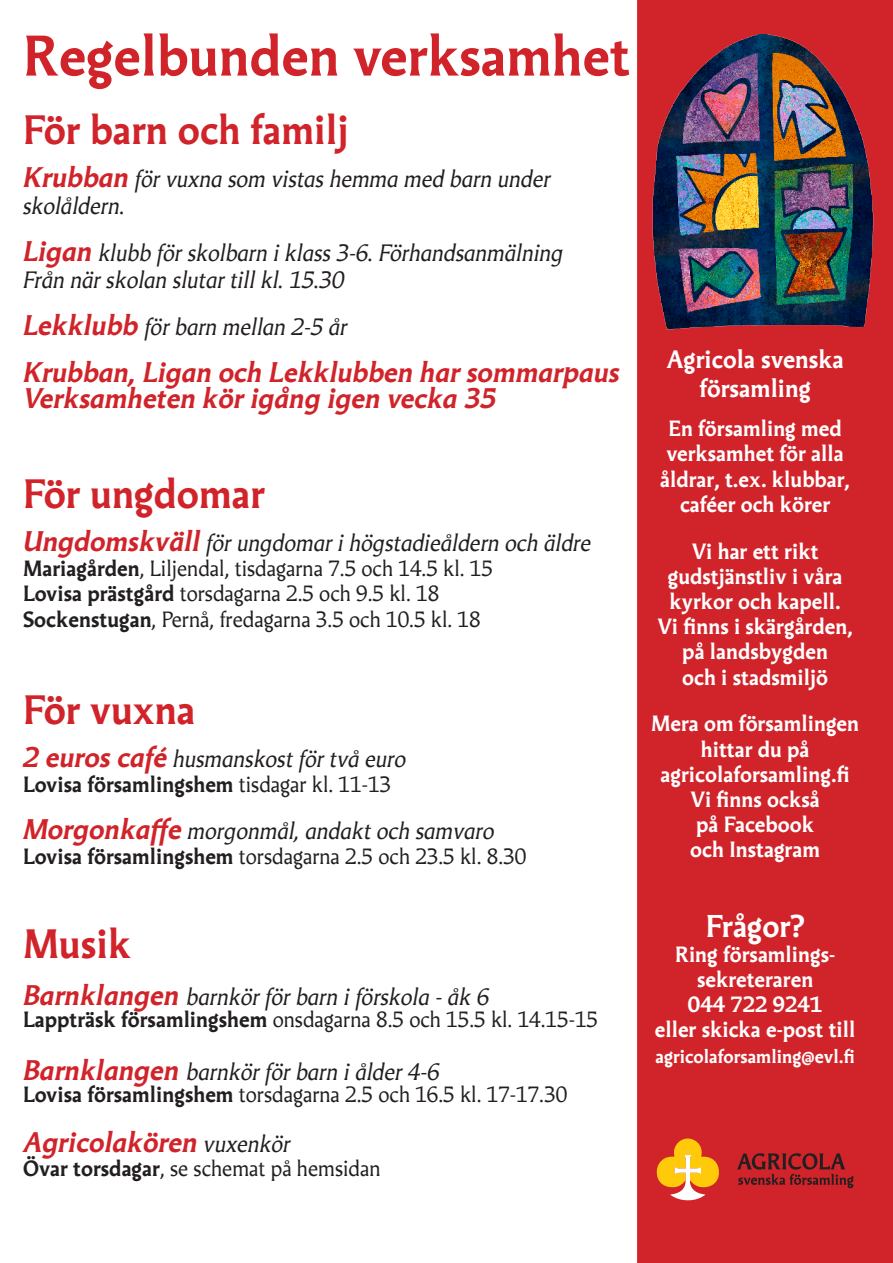
<style>
.page{position:relative;width:893px;height:1263px;background:#fff}
.page>*{position:absolute;margin:0;border:0;box-sizing:border-box;transform-origin:0 0}
.t1{font:700 54px "Martti";color:#d1232a}
.Kappaletyyli_3{font:700 39px "Martti";color:#d1232a}
.Brödtext{font:700 39px "Martti";color:#d1232a}
.t2{font:700 30px "Martti";color:#fff}
.Brödtext-2{font:italic 700 27px "Martti";color:#d1232a}
.t3{font:700 24px/28.8px "Martti";color:#fff;text-align:center}
.Brödtext-3{font:italic 22.5px/27px "Martti";color:#231f20}
.Brödtext-4{font:21px "Martti";color:#231f20}
.t4{font:700 21px/25.2px "Martti";color:#fff;text-align:center}
.t5{font:700 21px "Martti";color:#231f20}
.t6{font:700 18px "Martti";color:#fff}
.s1{font-weight:700;font-size:27px;color:#d1232a}
.s2{font-weight:700}
.s3{font-weight:400}
.s4{font-weight:400;font-size:22.5px;color:#231f20}
</style>
<div class="page">
<div style="left:637px;top:0;width:256px;height:1263px;background:#d1232a"></div>
<svg style="left:737px;top:1153px;width:117px;height:35px;background:#9e2126"></svg>
<svg style="left:650px;top:1131px;width:76px;height:77px;background:#e26932"></svg>
<img style="left:651px;top:34px;width:231px;height:295px">
<p class="t1" style="left:23px;top:20px;width:609px">Regelbunden verksamhet</p>
<p class="Kappaletyyli_3" style="left:23px;top:104px;width:327px">För barn och familj</p>
<p class="Brödtext-3" style="left:23px;top:166px;width:529px"><span class="s1">Krubban</span> för vuxna som vistas hemma med barn under skolåldern.</p>
<p class="Brödtext-3" style="left:23px;top:239px;width:542px"><span class="s1">Ligan</span> klubb för skolbarn i klass 3-6. Förhandsanmälning</p>
<p class="Brödtext-3" style="left:23px;top:266px;width:322px">Från när skolan slutar till kl. 15.30</p>
<p class="Brödtext-3" style="left:23px;top:313px;width:326px"><span class="s1">Lekklubb</span> för barn mellan 2-5 år</p>
<p class="Brödtext-2" style="left:23px;top:354px;width:598px">Krubban, Ligan och Lekklubben har sommarpaus</p>
<p class="Brödtext-2" style="left:23px;top:380px;width:475px">Verksamheten kör igång igen vecka 35</p>
<p class="Brödtext" style="left:23px;top:467px;width:243px">För ungdomar</p>
<p class="Brödtext-3" style="left:23px;top:529px;width:570px"><span class="s1">Ungdomskväll</span> för ungdomar i högstadieåldern och äldre</p>
<p class="Brödtext-4" style="left:23px;top:556px;width:471px"><span class="s2">Mariagården</span>, Liljendal, tisdagarna 7.5 och 14.5 kl. 15</p>
<p class="Brödtext-4" style="left:23px;top:581px;width:418px"><span class="s2">Lovisa prästgård</span> torsdagarna 2.5 och 9.5 kl. 18</p>
<p class="Brödtext-4" style="left:23px;top:607px;width:459px"><span class="s2">Sockenstugan</span>, Pernå, fredagarna 3.5 och 10.5 kl. 18</p>
<p class="Brödtext" style="left:23px;top:683px;width:174px">För vuxna</p>
<p class="Brödtext-3" style="left:23px;top:745px;width:385px"><span class="s1">2 euros café</span> husmanskost för två euro</p>
<p class="t5" style="left:23px;top:770px;width:370px">Lovisa församlingshem <span class="s3">tisdagar kl. 11-13</span></p>
<p class="Brödtext-3" style="left:23px;top:817px;width:473px"><span class="s1">Morgonkaffe</span> morgonmål, andakt och samvaro</p>
<p class="Brödtext-4" style="left:23px;top:844px;width:505px"><span class="s2">Lovisa församlingshem</span> torsdagarna 2.5 och 23.5 kl. 8.30</p>
<p class="Kappaletyyli_3" style="left:23px;top:917px;width:109px">Musik</p>
<p class="Brödtext-3" style="left:23px;top:983px;width:467px"><span class="s1">Barnklangen</span> barnkör för barn i förskola - åk 6</p>
<p class="Brödtext-4" style="left:23px;top:1006px;width:577px"><span class="s2">Lappträsk församlingshem</span> onsdagarna 8.5 och 15.5 kl. 14.15-15</p>
<p class="Brödtext-3" style="left:23px;top:1058px;width:418px"><span class="s1">Barnklangen</span> barnkör för barn i ålder 4-6</p>
<p class="Brödtext-4" style="left:23px;top:1082px;width:546px"><span class="s2">Lovisa församlingshem</span> torsdagarna 2.5 och 16.5 kl. 17-17.30</p>
<p class="Brödtext-2" style="left:23px;top:1124px;width:269px">Agricolakören <span class="s4">vuxenkör</span></p>
<p class="Brödtext-4" style="left:23px;top:1156px;width:359px"><span class="s2">Övar torsdagar</span>, se schemat på hemsidan</p>
<p class="t3" style="left:666px;top:344px;width:179px">Agricola svenska församling</p>
<p class="t4" style="left:660px;top:415px;width:191px">En församling med verksamhet för alla åldrar, t.ex. klubbar, caféer och körer</p>
<p class="t4" style="left:668px;top:538px;width:176px">Vi har ett rikt gudstjänstliv i våra kyrkor och kapell.</p>
<p class="t4" style="left:657px;top:613px;width:197px">Vi finns i skärgården, på landsbygden<br>och i stadsmiljö</p>
<p class="t4" style="left:651px;top:711px;width:210px">Mera om församlingen hittar du på</p>
<p class="t4" style="left:661px;top:761px;width:191px">agricolaforsamling.fi</p>
<p class="t4" style="left:691px;top:786px;width:131px;text-align:left">Vi finns också på Facebook</p>
<p class="t4" style="left:690px;top:837px;width:131px">och Instagram</p>
<p class="t2" style="left:706px;top:906px;width:100px">Frågor?</p>
<p class="t4" style="left:675px;top:941px;width:162px">Ring församlings-</p>
<p class="t4" style="left:655px;top:966px;width:202px">sekreteraren<br>044 722 9241<br>eller skicka e-post till</p>
<p class="t6" style="left:655px;top:1044px;width:201px">agricolaforsamling@evl.fi</p>
</div>
